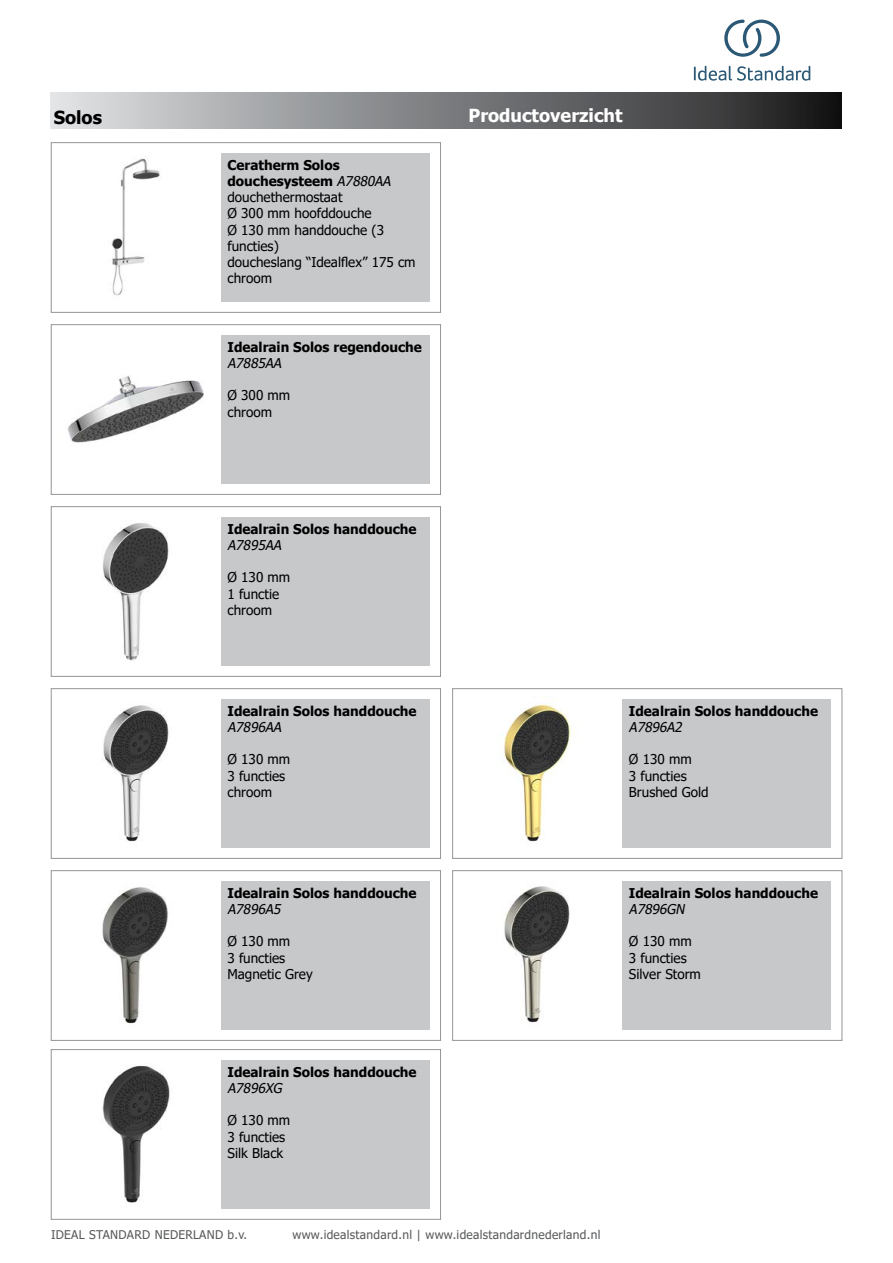
<style>
.page{position:relative;width:893px;height:1263px;background:#fff}
.page>*{position:absolute;margin:0;border:0;box-sizing:border-box;transform-origin:0 0}
.t1{font:700 18px "Tahoma";color:#fff}
.t2{font:700 18px "Tahoma";color:#000}
.t3{font:13.5px/16.2px "Tahoma";color:#000}
.t4{font:700 13.5px "Tahoma";color:#000}
.t5{font:italic 13.5px "Tahoma";color:#000}
.t6{font:12px "Tahoma";letter-spacing:.025em;color:#58595b}
.s1{font-weight:700}
.s2{font-style:italic}
</style>
<div class="page">
<div style="left:51px;top:92px;width:791px;height:37px;background:linear-gradient(to right,#dee1e3,#1a1a1b)"></div>
<div style="left:51px;top:142px;width:390px;height:171px;border:1px solid #939598"></div>
<img style="left:111px;top:158px;width:49px;height:138px">
<div style="left:221px;top:153px;width:209px;height:149px;background:#c7c8ca"></div>
<div style="left:51px;top:506px;width:390px;height:170px;border:1px solid #939598"></div>
<img style="left:103px;top:523px;width:66px;height:138px">
<div style="left:221px;top:517px;width:209px;height:149px;background:#c7c8ca"></div>
<div style="left:51px;top:324px;width:390px;height:171px;border:1px solid #939598"></div>
<img style="left:68px;top:376px;width:136px;height:67px">
<div style="left:221px;top:335px;width:209px;height:149px;background:#c7c8ca"></div>
<div style="left:51px;top:688px;width:390px;height:170px;border:1px solid #939598"></div>
<div style="left:51px;top:870px;width:390px;height:170px;border:1px solid #939598"></div>
<img style="left:102px;top:887px;width:66px;height:137px">
<div style="left:221px;top:881px;width:209px;height:149px;background:#c7c8ca"></div>
<img style="left:102px;top:705px;width:67px;height:137px">
<div style="left:221px;top:699px;width:209px;height:149px;background:#c7c8ca"></div>
<div style="left:452px;top:870px;width:390px;height:170px;border:1px solid #939598"></div>
<img style="left:504px;top:886px;width:66px;height:137px">
<div style="left:622px;top:881px;width:209px;height:149px;background:#c7c8ca"></div>
<div style="left:452px;top:688px;width:390px;height:170px;border:1px solid #939598"></div>
<img style="left:504px;top:702px;width:67px;height:140px">
<div style="left:622px;top:699px;width:209px;height:149px;background:#c7c8ca"></div>
<div style="left:51px;top:1049px;width:390px;height:170px;border:1px solid #939598"></div>
<img style="left:102px;top:1065px;width:68px;height:138px">
<div style="left:221px;top:1060px;width:209px;height:149px;background:#c7c8ca"></div>
<svg style="left:694px;top:66px;width:116px;height:15px"></svg>
<svg style="left:724px;top:20px;width:56px;height:37px"></svg>
<h1 class="t2" style="left:54px;top:105px;width:50px">Solos</h1>
<p class="t3" style="left:227px;top:158px;width:190px"><span class="s1">Ceratherm Solos douchesysteem</span> <span class="s2">A7880AA </span>douchethermostaat<br>Ø 300 mm hoofddouche<br>Ø 130 mm handdouche (3 functies)<br>doucheslang “Idealflex” 175 cm chroom</p>
<p class="t4" style="left:227px;top:337px;width:196px">Idealrain Solos regendouche</p>
<p class="t5" style="left:227px;top:354px;width:59px">A7885AA</p>
<p class="t3" style="left:227px;top:388px;width:64px">Ø 300 mm chroom</p>
<p class="t4" style="left:227px;top:519px;width:191px">Idealrain Solos handdouche</p>
<p class="t5" style="left:227px;top:536px;width:59px">A7895AA</p>
<p class="t3" style="left:227px;top:570px;width:64px">Ø 130 mm<br>1 functie chroom</p>
<p class="t4" style="left:227px;top:701px;width:191px">Idealrain Solos handdouche</p>
<p class="t5" style="left:227px;top:718px;width:59px">A7896AA</p>
<p class="t3" style="left:227px;top:752px;width:64px">Ø 130 mm<br>3 functies chroom</p>
<p class="t4" style="left:227px;top:883px;width:191px">Idealrain Solos handdouche</p>
<p class="t5" style="left:227px;top:900px;width:58px">A7896A5</p>
<p class="t3" style="left:227px;top:934px;width:87px">Ø 130 mm<br>3 functies<br>Magnetic Grey</p>
<p class="t4" style="left:227px;top:1062px;width:191px">Idealrain Solos handdouche</p>
<p class="t5" style="left:227px;top:1079px;width:59px">A7896XG</p>
<p class="t3" style="left:227px;top:1113px;width:64px">Ø 130 mm<br>3 functies<br>Silk Black</p>
<h1 class="t1" style="left:469px;top:103px;width:155px">Productoverzicht</h1>
<p class="t4" style="left:629px;top:701px;width:191px">Idealrain Solos handdouche</p>
<p class="t5" style="left:629px;top:718px;width:58px">A7896A2</p>
<p class="t3" style="left:629px;top:752px;width:81px">Ø 130 mm<br>3 functies<br>Brushed Gold</p>
<p class="t4" style="left:629px;top:883px;width:191px">Idealrain Solos handdouche</p>
<p class="t5" style="left:629px;top:900px;width:61px">A7896GN</p>
<p class="t3" style="left:629px;top:934px;width:74px">Ø 130 mm<br>3 functies<br>Silver Storm</p>
<p class="t6" style="left:51px;top:1227px;width:198px">IDEAL STANDARD NEDERLAND b.v.</p>
<p class="t6" style="left:292px;top:1227px;width:309px">www.idealstandard.nl | www.idealstandardnederland.nl</p>
</div>
